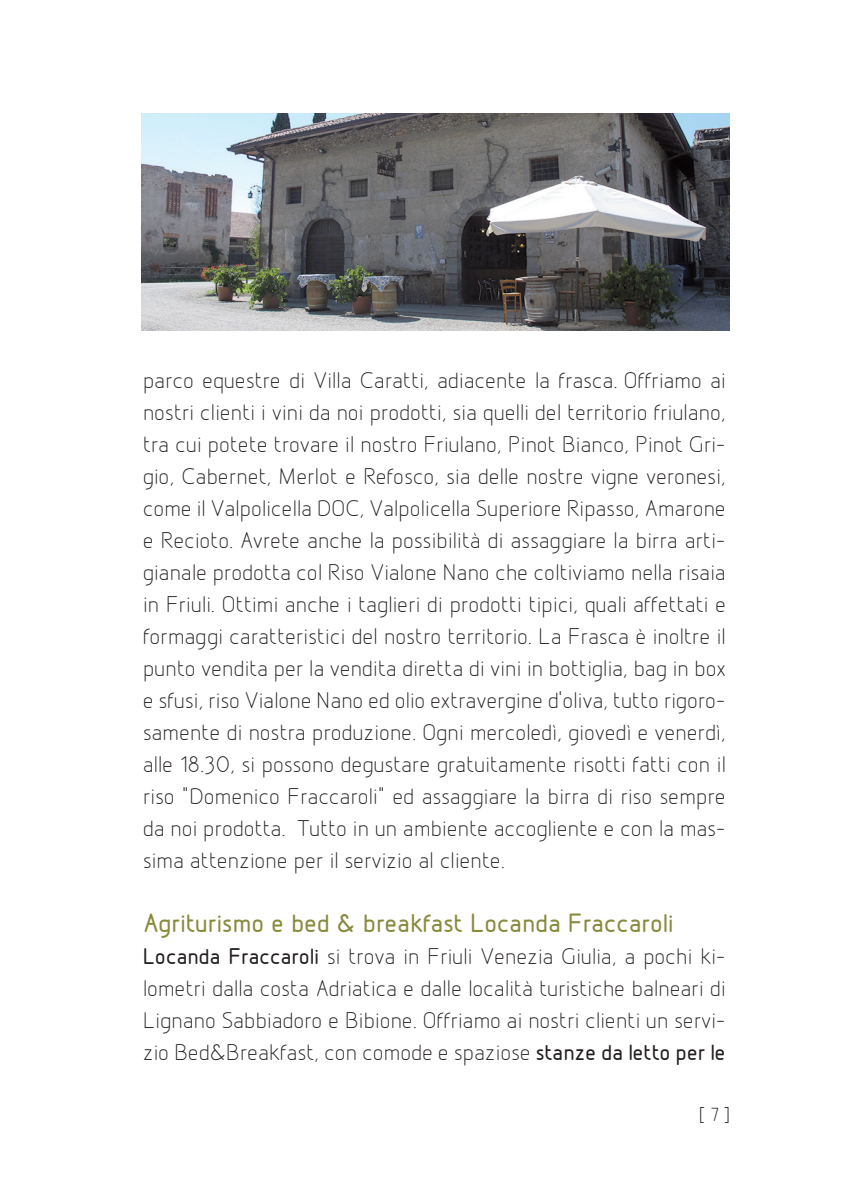
<style>
.page{position:relative;width:842px;height:1191px;background:#fff}
.page>*{position:absolute;margin:0;border:0;box-sizing:border-box;transform-origin:0 0}
.t1{font:500 28px "Designio";color:#888a3d}
.t2{font:24px/32px "Designio";color:#231f20;text-align:justify}
.t3{font:20px "Designio";color:#231f20}
.s1{font-weight:500}
</style>
<div class="page">
<img style="left:142px;top:113px;width:587px;height:217px">
<p class="t2" style="left:143px;top:364px;width:584px">parco equestre di Villa Caratti, adiacente la frasca. Offriamo ai nostri clienti i vini da noi prodotti, sia quelli del territorio friulano, tra cui potete trovare il nostro Friulano, Pinot Bianco, Pinot Gri&shy;gio, Cabernet, Merlot e Refosco, sia delle nostre vigne veronesi, come il Valpolicella DOC, Valpolicella Superiore Ripasso, Amarone e Recioto. Avrete anche la possibilità di assaggiare la birra arti&shy;gianale prodotta col Riso Vialone Nano che coltiviamo nella risaia in Friuli. Ottimi anche i taglieri di prodotti tipici, quali affettati e formaggi caratteristici del nostro territorio. La Frasca è inoltre il punto vendita per la vendita diretta di vini in bottiglia, bag in box e sfusi, riso Vialone Nano ed olio extravergine d’oliva, tutto rigoro&shy;samente di nostra produzione. Ogni mercoledì, giovedì e venerdì, alle 18.30, si possono degustare gratuitamente risotti fatti con il riso “Domenico Fraccaroli“ ed assaggiare la birra di riso sempre da noi prodotta. Tutto in un ambiente accogliente e con la mas&shy;sima attenzione per il servizio al cliente.</p>
<p class="t1" style="left:143px;top:908px;width:532px">Agriturismo e bed &amp; breakfast Locanda Fraccaroli</p>
<p class="t2" style="left:143px;top:940px;width:584px"><span class="s1">Locanda Fraccaroli</span> si trova in Friuli Venezia Giulia, a pochi ki&shy;lometri dalla costa Adriatica e dalle località turistiche balneari di Lignano Sabbiadoro e Bibione. Offriamo ai nostri clienti un servi&shy;zio Bed&amp;Breakfast, con comode e spaziose <span class="s1">stanze da letto per le</span></p>
<p class="t3" style="left:699px;top:1104px;width:31px">[ 7 ]</p>
</div>
